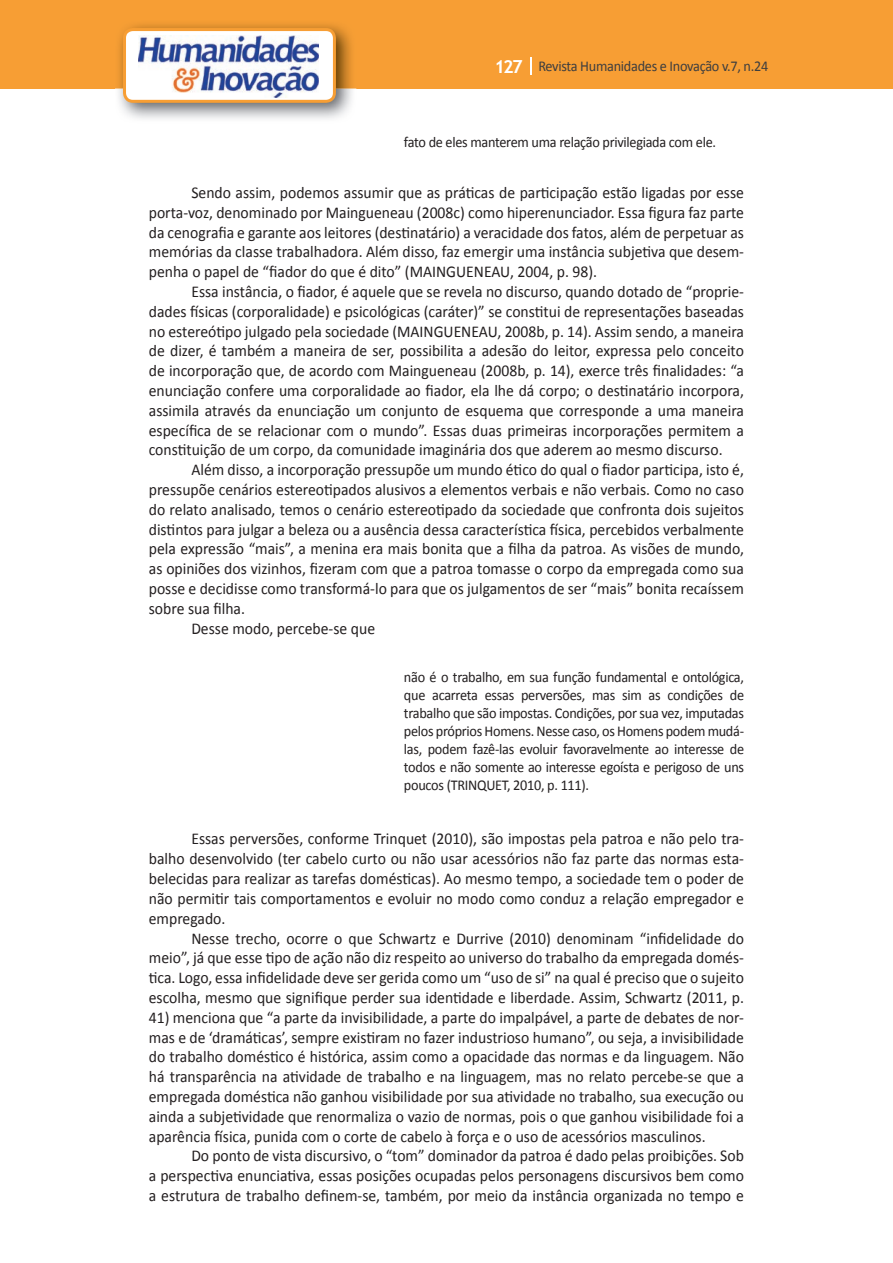
<style>
.page{position:relative;width:893px;height:1263px;background:#fff}
.page>*{position:absolute;margin:0;border:0;box-sizing:border-box;transform-origin:0 0}
.t1{font:16.5px/19.8px "Calibri";color:#231f20;text-align:justify;scale:.95 1}
.t2{font:15px/18px "Calibri";letter-spacing:-.02em;color:#231f20;text-align:justify;scale:.95 1}
.t3{font:15px "Calibri";letter-spacing:-.02em;color:#3e3e3f;scale:.95 1}
.s1{font-family:"Trebuchet MS";font-weight:700;font-size:18px;color:#fff}
</style>
<div class="page">
<div style="left:0;top:0;width:893px;height:88px;background:#f79e34"></div>
<svg style="left:530px;top:57px;width:2px;height:18px"></svg>
<img style="left:115px;top:24px;width:241px;height:95px">
<svg style="left:123px;top:28px;width:213px;height:75px"></svg>
<p class="t3" style="left:495px;top:57px;width:290px"><span class="s1">127</span> Revista Humanidades e Inovação v.7, n.24</p>
<p class="t2" style="left:404px;top:133px;width:330px">fato de eles manterem uma relação privilegiada com ele.</p>
<p class="t1" style="left:149px;top:183px;width:628px;text-indent:43px">Sendo assim, podemos assumir que as práticas de participação estão ligadas por esse porta-voz, denominado por Maingueneau (2008c) como hiperenunciador. Essa figura faz parte da cenografia e garante aos leitores (destinatário) a veracidade dos fatos, além de perpetuar as memórias da classe trabalhadora. Além disso, faz emergir uma instância subjetiva que desem&shy;penha o papel de “fiador do que é dito” (MAINGUENEAU, 2004, p. 98).</p>
<p class="t1" style="left:149px;top:282px;width:628px;text-indent:43px">Essa instância, o fiador, é aquele que se revela no discurso, quando dotado de “proprie&shy;dades físicas (corporalidade) e psicológicas (caráter)” se constitui de representações baseadas no estereótipo julgado pela sociedade (MAINGUENEAU, 2008b, p. 14). Assim sendo, a maneira de dizer, é também a maneira de ser, possibilita a adesão do leitor, expressa pelo conceito de incorporação que, de acordo com Maingueneau (2008b, p. 14), exerce três finalidades: “a enunciação confere uma corporalidade ao fiador, ela lhe dá corpo; o destinatário incorpora, assimila através da enunciação um conjunto de esquema que corresponde a uma maneira específica de se relacionar com o mundo”. Essas duas primeiras incorporações permitem a constituição de um corpo, da comunidade imaginária dos que aderem ao mesmo discurso.</p>
<p class="t1" style="left:191px;top:460px;width:583px">Além disso, a incorporação pressupõe um mundo ético do qual o fiador participa, isto é,</p>
<p class="t1" style="left:149px;top:480px;width:628px">pressupõe cenários estereotipados alusivos a elementos verbais e não verbais. Como no caso</p>
<p class="t1" style="left:149px;top:499px;width:628px">do relato analisado, temos o cenário estereotipado da sociedade que confronta dois sujeitos</p>
<p class="t1" style="left:149px;top:519px;width:628px">distintos para julgar a beleza ou a ausência dessa característica física, percebidos verbalmente</p>
<p class="t1" style="left:149px;top:539px;width:628px">pela expressão “mais”, a menina era mais bonita que a filha da patroa. As visões de mundo,</p>
<p class="t1" style="left:149px;top:559px;width:628px">as opiniões dos vizinhos, fizeram com que a patroa tomasse o corpo da empregada como sua</p>
<p class="t1" style="left:149px;top:579px;width:628px">posse e decidisse como transformá-lo para que os julgamentos de ser “mais” bonita recaíssem</p>
<p class="t1" style="left:149px;top:598px;width:103px">sobre sua filha.</p>
<p class="t1" style="left:191px;top:618px;width:195px">Desse modo, percebe-se que</p>
<p class="t2" style="left:404px;top:668px;width:360px">não é o trabalho, em sua função fundamental e ontológica, que acarreta essas perversões, mas sim as condições de trabalho que são impostas. Condições, por sua vez, imputadas pelos próprios Homens. Nesse caso, os Homens podem mudá&shy;las, podem fazê-las evoluir favoravelmente ao interesse de todos e não somente ao interesse egoísta e perigoso de uns poucos (TRINQUET, 2010, p. 111).</p>
<p class="t1" style="left:149px;top:829px;width:628px;text-indent:43px">Essas perversões, conforme Trinquet (2010), são impostas pela patroa e não pelo tra&shy;balho desenvolvido (ter cabelo curto ou não usar acessórios não faz parte das normas esta&shy;belecidas para realizar as tarefas domésticas). Ao mesmo tempo, a sociedade tem o poder de não permitir tais comportamentos e evoluir no modo como conduz a relação empregador e empregado.</p>
<p class="t1" style="left:149px;top:928px;width:628px;text-indent:43px">Nesse trecho, ocorre o que Schwartz e Durrive (2010) denominam “infidelidade do meio”, já que esse tipo de ação não diz respeito ao universo do trabalho da empregada domés&shy;tica. Logo, essa infidelidade deve ser gerida como um “uso de si” na qual é preciso que o sujeito escolha, mesmo que signifique perder sua identidade e liberdade. Assim, Schwartz (2011, p.</p>
<p class="t1" style="left:149px;top:1007px;width:628px">41) menciona que “a parte da invisibilidade, a parte do impalpável, a parte de debates de nor&shy;mas e de ‘dramáticas’, sempre existiram no fazer industrioso humano”, ou seja, a invisibilidade do trabalho doméstico é histórica, assim como a opacidade das normas e da linguagem. Não há transparência na atividade de trabalho e na linguagem, mas no relato percebe-se que a empregada doméstica não ganhou visibilidade por sua atividade no trabalho, sua execução ou ainda a subjetividade que renormaliza o vazio de normas, pois o que ganhou visibilidade foi a aparência física, punida com o corte de cabelo à força e o uso de acessórios masculinos.</p>
<p class="t1" style="left:149px;top:1146px;width:628px;text-indent:43px">Do ponto de vista discursivo, o “tom” dominador da patroa é dado pelas proibições. Sob a perspectiva enunciativa, essas posições ocupadas pelos personagens discursivos bem como a estrutura de trabalho definem-se, também, por meio da instância organizada no tempo e</p>
</div>
